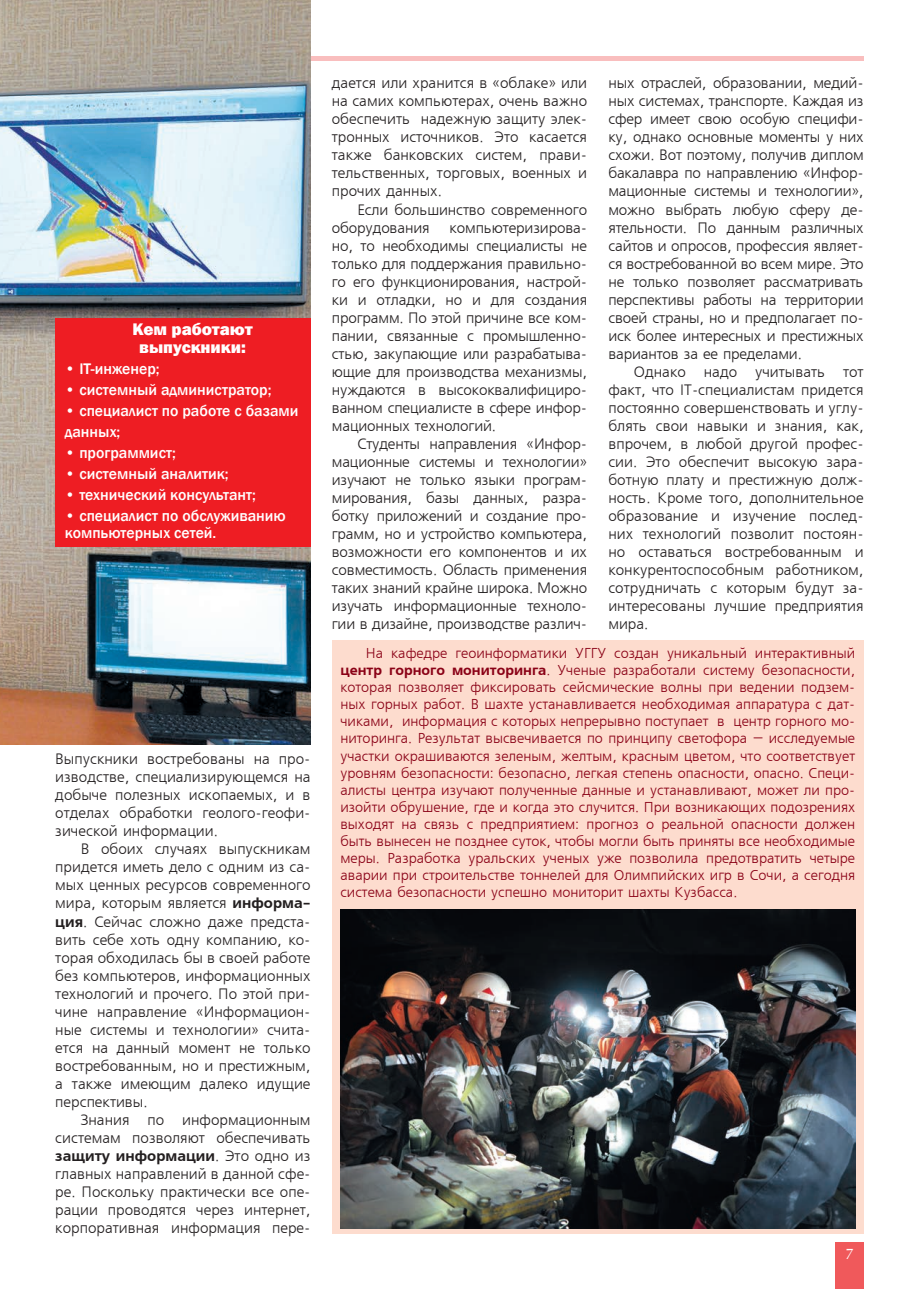
<style>
.page{position:relative;width:919px;height:1289px;background:#fff}
.page>*{position:absolute;margin:0;border:0;box-sizing:border-box;transform-origin:0 0}
.t1{font:800 17.25px/18px "Franklin Gothic";color:#fff;text-align:center}
.t2{font:500 15.75px/21px "Franklin Gothic";color:#fff}
.t3{font:15px/18px "Free Set CTT";color:#231f20;text-align:justify}
.t4{font:15px "AXP Free Set C Bold";color:#231f20}
.t5{font:15px "AG Opus";color:#fff}
.t6{font:14.25px/17.1px "Free Set CTT";color:#8a0116;text-align:justify}
.s1{font-family:"AXP Free Set C Bold"}
.s2{font-family:"Free Set CTT"}
</style>
<div class="page">
<div style="left:835px;top:1242px;width:28px;height:46px;background:#f0595b"></div>
<hr style="left:55px;top:56px;width:808px;height:4px;background:#f9bebe">
<img style="left:0;top:0;width:310px;height:744px">
<div style="left:332px;top:639px;width:531px;height:594px;background:#fddcce"></div>
<div style="left:55px;top:318px;width:255px;height:228px;background:#ee1d23"></div>
<img style="left:340px;top:909px;width:515px;height:319px">
<p class="t1" style="left:133px;top:320px;width:121px">Кем работают выпускники:</p>
<p class="t2" style="left:65px;top:359px;width:96px">• IT-инженер;</p>
<p class="t2" style="left:65px;top:380px;width:208px">• системный администратор;</p>
<p class="t2" style="left:65px;top:401px;width:235px">• специалист по работе с базами данных;</p>
<p class="t2" style="left:65px;top:443px;width:113px">• программист;</p>
<p class="t2" style="left:65px;top:464px;width:165px">• системный аналитик;</p>
<p class="t2" style="left:65px;top:485px;width:192px">• технический консультант;</p>
<p class="t2" style="left:65px;top:508px;width:222px;line-height:16.5px">• специалист по обслуживанию компьютерных сетей.</p>
<p class="t3" style="left:55px;top:751px;width:257px">Выпускники востребованы на про&shy;изводстве, специализирующемся на добыче полезных ископаемых, и в отделах обработки геолого-геофи&shy;зической информации.</p>
<p class="t3" style="left:55px;top:841px;width:257px;text-indent:26px">В обоих случаях выпускникам придется иметь дело с одним из са&shy;мых ценных ресурсов современного мира, которым является <span class="s1">информа&shy;ция</span>. Сейчас сложно даже предста&shy;вить себе хоть одну компанию, ко&shy;торая обходилась бы в своей работе без компьютеров, информационных технологий и прочего. По этой при&shy;чине направление «Информацион&shy;ные системы и технологии» счита&shy;ется на данный момент не только востребованным, но и престижным, а также имеющим далеко идущие перспективы.</p>
<p class="t3" style="left:55px;top:1111px;width:257px;text-align:right">Знания по информационным системам позволяют обеспечивать</p>
<p class="t4" style="left:55px;top:1146px;width:257px">защиту информации<span class="s2">. Это одно из</span></p>
<p class="t3" style="left:55px;top:1165px;width:257px">главных направлений в данной сфе&shy;ре. Поскольку практически все опе&shy;рации проводятся через интернет, корпоративная информация пере-</p>
<p class="t3" style="left:332px;top:75px;width:257px">дается или хранится в «облаке» или на самих компьютерах, очень важно обеспечить надежную защиту элек&shy;тронных источников. Это касается также банковских систем, прави&shy;тельственных, торговых, военных и прочих данных.</p>
<p class="t3" style="left:332px;top:201px;width:257px;text-indent:26px">Если большинство современного оборудования</p>
<p class="t3" style="left:608px;top:75px;width:257px">ных отраслей, образовании, медий&shy;ных системах, транспорте. Каждая из сфер имеет свою особую специфи&shy;ку, однако основные моменты у них схожи. Вот поэтому, получив диплом бакалавра по направлению «Инфор&shy;мационные системы и технологии», можно выбрать любую сферу де&shy;ятельности. По данным различных сайтов и опросов, профессия являет&shy;ся востребованной во всем мире. Это не только позволяет рассматривать перспективы работы на территории своей страны, но и предполагает по&shy;иск более интересных и престижных вариантов за ее пределами.</p>
<p class="t3" style="left:608px;top:363px;width:257px;text-indent:26px">Однако надо учитывать тот факт, что IT-специалистам придется постоянно совершенствовать и углу&shy;блять свои навыки и знания, как, впрочем, в любой другой профес&shy;сии. Это обеспечит высокую зара&shy;ботную плату и престижную долж&shy;ность. Кроме того, дополнительное образование и изучение послед&shy;них технологий позволит постоян&shy;но оставаться востребованным и конкурентоспособным работником, сотрудничать с которым будут за&shy;интересованы лучшие предприятия мира.</p>
<p class="t6" style="left:340px;top:645px;width:516px;text-indent:26px">На кафедре геоинформатики УГГУ создан уникальный интерактивный <span class="s1">центр горного мониторинга</span>. Ученые разработали систему безопасности, которая позволяет фиксировать сейсмические волны при ведении подзем&shy;ных горных работ. В шахте устанавливается необходимая аппаратура с дат&shy;чиками, информация с которых непрерывно поступает в центр горного мо&shy;ниторинга. Результат высвечивается по принципу светофора – исследуемые участки окрашиваются зеленым, желтым, красным цветом, что соответствует уровням безопасности: безопасно, легкая степень опасности, опасно. Специ&shy;алисты центра изучают полученные данные и устанавливают, может ли про&shy;изойти обрушение, где и когда это случится. При возникающих подозрениях выходят на связь с предприятием: прогноз о реальной опасности должен быть вынесен не позднее суток, чтобы могли быть приняты все необходимые меры. Разработка уральских ученых уже позволила предотвратить четыре аварии при строительстве тоннелей для Олимпийских игр в Сочи, а сегодня система безопасности успешно мониторит шахты Кузбасса.</p>
<p class="t3" style="left:332px;top:219px;width:257px;text-indent:118px">компьютеризирова&shy;но, то необходимы специалисты не только для поддержания правильно&shy;го его функционирования, настрой&shy;ки и отладки, но и для создания программ. По этой причине все ком&shy;пании, связанные с промышленно&shy;стью, закупающие или разрабатыва&shy;ющие для производства механизмы, нуждаются в высококвалифициро&shy;ванном специалисте в сфере инфор&shy;мационных технологий.</p>
<p class="t3" style="left:332px;top:435px;width:257px;text-indent:26px">Студенты направления «Инфор&shy;мационные системы и технологии» изучают не только языки програм&shy;мирования, базы данных, разра&shy;ботку приложений и создание про&shy;грамм, но и устройство компьютера, возможности его компонентов и их совместимость. Область применения таких знаний крайне широка. Можно изучать информационные техноло&shy;гии в дизайне, производстве различ-</p>
<p class="t5" style="left:845px;top:1245px;width:10px">7</p>
</div>
